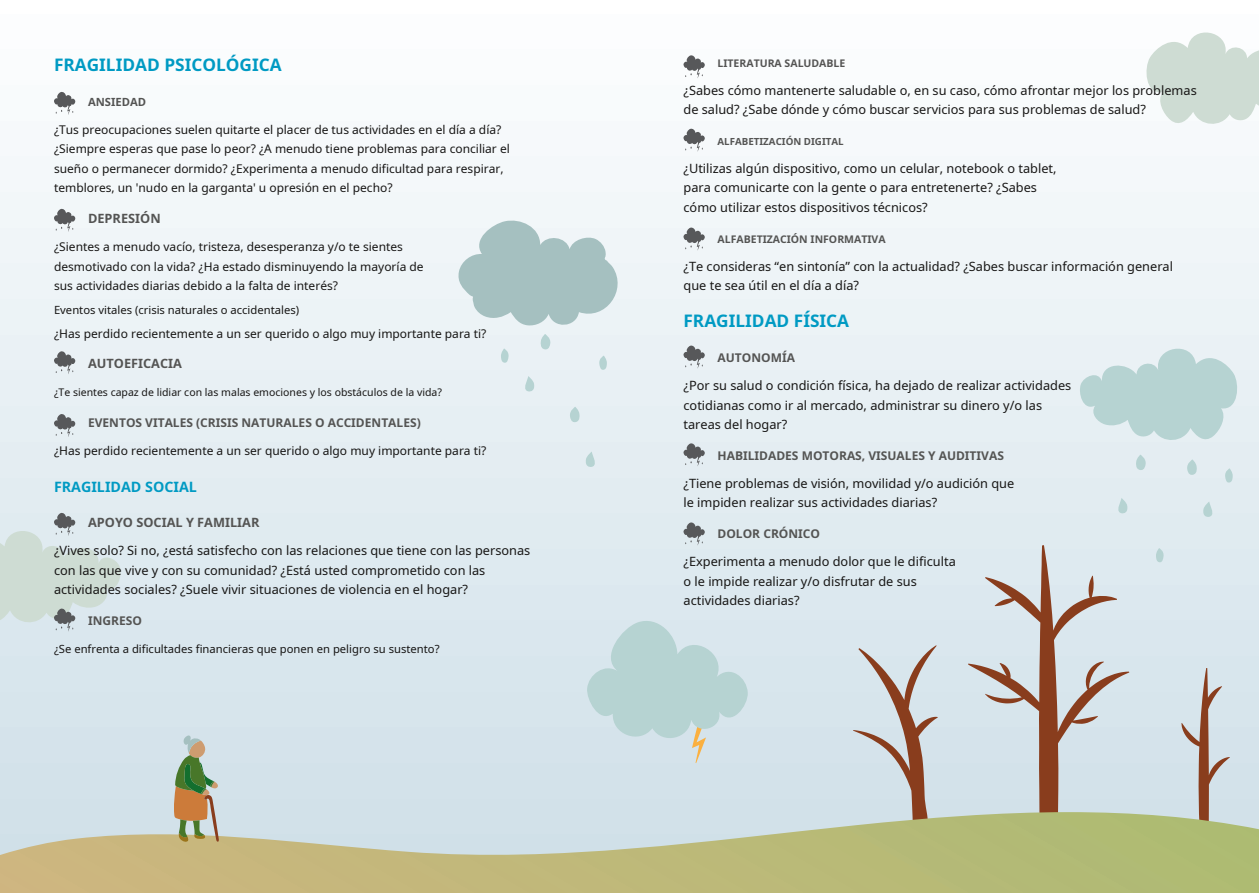
<style>
.page{position:relative;width:1259px;height:893px;background:#fff}
.page>*{position:absolute;margin:0;border:0;box-sizing:border-box;transform-origin:0 0}
.t1{font:700 17.25px "Noto Sans";color:#009ac3}
.t2{font:700 14.25px "Noto Sans";color:#009ac3}
.t3{font:12.75px/19.5px "Noto Sans";color:#171615}
.t4{font:700 12.75px "Noto Sans";color:#545453}
.t5{font:12px/19.5px "Noto Sans";color:#171615}
.t6{font:700 12px "Noto Sans";color:#545453}
.t7{font:11.25px "Noto Sans";color:#171615}
.t8{font:700 11.25px "Noto Sans";color:#545453}
.t9{font:10.5px "Noto Sans";color:#171615}
.t10{font:700 10.5px "Noto Sans";color:#545453}
.t11{font:700 9.75px "Noto Sans";color:#545453}
</style>
<div class="page">
<div style="left:0;top:0;width:1259px;height:893px;background:linear-gradient(to bottom,#fefeff,#ccdee7)"></div>
<svg style="left:586px;top:615px;width:162px;height:148px;background:#c6dbdd"></svg>
<svg style="left:523px;top:376px;width:12px;height:16px"></svg>
<svg style="left:569px;top:407px;width:11px;height:15px"></svg>
<svg style="left:585px;top:452px;width:11px;height:15px"></svg>
<svg style="left:457px;top:218px;width:171px;height:152px;background:#cbdbdd"></svg>
<svg style="left:1143px;top:24px;width:116px;height:104px"></svg>
<svg style="left:1077px;top:340px;width:163px;height:104px;background:#cadfe0"></svg>
<svg style="left:1186px;top:459px;width:11px;height:16px"></svg>
<svg style="left:1202px;top:501px;width:11px;height:16px"></svg>
<svg style="left:1224px;top:468px;width:8px;height:15px"></svg>
<svg style="left:1135px;top:455px;width:11px;height:15px"></svg>
<svg style="left:1116px;top:498px;width:12px;height:16px"></svg>
<svg style="left:1155px;top:548px;width:9px;height:15px"></svg>
<svg style="left:968px;top:545px;width:161px;height:267px;background:#cbcacb"></svg>
<svg style="left:1181px;top:668px;width:49px;height:144px;background:#c5c1c0"></svg>
<svg style="left:853px;top:645px;width:84px;height:167px;background:#c6c1c1"></svg>
<svg style="left:0;top:812px;width:1259px;height:81px;background:#c1c397"></svg>
<svg style="left:173px;top:734px;width:46px;height:108px;background:#acaa8a"></svg>
<svg style="left:54px;top:91px;width:21px;height:24px"></svg>
<svg style="left:54px;top:208px;width:21px;height:24px"></svg>
<svg style="left:54px;top:351px;width:21px;height:23px"></svg>
<svg style="left:54px;top:413px;width:21px;height:24px"></svg>
<svg style="left:683px;top:522px;width:22px;height:23px"></svg>
<svg style="left:0;top:512px;width:123px;height:119px;background:#d1dedc"></svg>
<svg style="left:683px;top:55px;width:22px;height:23px"></svg>
<svg style="left:683px;top:128px;width:22px;height:24px"></svg>
<svg style="left:683px;top:227px;width:22px;height:23px"></svg>
<svg style="left:683px;top:345px;width:22px;height:23px"></svg>
<svg style="left:683px;top:443px;width:22px;height:23px"></svg>
<h1 class="t1" style="left:54px;top:52px;width:229px">FRAGILIDAD PSICOLÓGICA</h1>
<p class="t10" style="left:717px;top:55px;width:129px">LITERATURA SALUDABLE</p>
<p class="t3" style="left:683px;top:80px;width:515px">¿Sabes cómo mantenerte saludable o, en su caso, cómo afrontar mejor los problemas de salud? ¿Sabe dónde y cómo buscar servicios para sus problemas de salud?</p>
<p class="t8" style="left:88px;top:94px;width:60px">ANSIEDAD</p>
<p class="t5" style="left:54px;top:120px;width:457px">¿Tus preocupaciones suelen quitarte el placer de tus actividades en el día a día? ¿Siempre esperas que pase lo peor? ¿A menudo tiene problemas para conciliar el sueño o permanecer dormido? ¿Experimenta a menudo dificultad para respirar, temblores, un 'nudo en la garganta' u opresión en el pecho?</p>
<p class="t11" style="left:717px;top:135px;width:128px">ALFABETIZACIÓN DIGITAL</p>
<p class="t3" style="left:683px;top:158px;width:374px">¿Utilizas algún dispositivo, como un celular, notebook o tablet, para comunicarte con la gente o para entretenerte? ¿Sabes cómo utilizar estos dispositivos técnicos?</p>
<p class="t4" style="left:88px;top:210px;width:74px">DEPRESIÓN</p>
<p class="t5" style="left:54px;top:237px;width:371px">¿Sientes a menudo vacío, tristeza, desesperanza y/o te sientes desmotivado con la vida? ¿Ha estado disminuyendo la mayoría de sus actividades diarias debido a la falta de interés?</p>
<p class="t7" style="left:54px;top:302px;width:247px">Eventos vitales (crisis naturales o accidentales)</p>
<p class="t5" style="left:54px;top:323px;width:434px">¿Has perdido recientemente a un ser querido o algo muy importante para ti?</p>
<p class="t4" style="left:88px;top:355px;width:95px">AUTOEFICACIA</p>
<p class="t9" style="left:54px;top:385px;width:389px">¿Te sientes capaz de lidiar con las malas emociones y los obstáculos de la vida?</p>
<p class="t10" style="left:717px;top:231px;width:170px">ALFABETIZACIÓN INFORMATIVA</p>
<p class="t3" style="left:683px;top:256px;width:491px">¿Te consideras “en sintonía” con la actualidad? ¿Sabes buscar información general que te sea útil en el día a día?</p>
<h1 class="t1" style="left:683px;top:309px;width:167px">FRAGILIDAD FÍSICA</h1>
<p class="t6" style="left:717px;top:349px;width:79px">AUTONOMÍA</p>
<p class="t3" style="left:683px;top:375px;width:389px">¿Por su salud o condición física, ha dejado de realizar actividades cotidianas como ir al mercado, administrar su dinero y/o las</p>
<p class="t6" style="left:88px;top:414px;width:334px">EVENTOS VITALES (CRISIS NATURALES O ACCIDENTALES)</p>
<p class="t3" style="left:683px;top:414px;width:105px">tareas del hogar?</p>
<p class="t5" style="left:54px;top:441px;width:434px">¿Has perdido recientemente a un ser querido o algo muy importante para ti?</p>
<p class="t6" style="left:717px;top:447px;width:288px">HABILIDADES MOTORAS, VISUALES Y AUDITIVAS</p>
<p class="t2" style="left:54px;top:477px;width:144px">FRAGILIDAD SOCIAL</p>
<p class="t3" style="left:683px;top:473px;width:332px">¿Tiene problemas de visión, movilidad y/o audición que le impiden realizar sus actividades diarias?</p>
<p class="t4" style="left:88px;top:513px;width:173px">APOYO SOCIAL Y FAMILIAR</p>
<p class="t6" style="left:717px;top:525px;width:104px">DOLOR CRÓNICO</p>
<p class="t3" style="left:54px;top:540px;width:478px">¿Vives solo? Si no, ¿está satisfecho con las relaciones que tiene con las personas con las que vive y con su comunidad? ¿Está usted comprometido con las actividades sociales? ¿Suele vivir situaciones de violencia en el hogar?</p>
<p class="t3" style="left:683px;top:551px;width:274px">¿Experimenta a menudo dolor que le dificulta o le impide realizar y/o disfrutar de sus actividades diarias?</p>
<p class="t6" style="left:88px;top:612px;width:55px">INGRESO</p>
<p class="t7" style="left:54px;top:641px;width:387px">¿Se enfrenta a dificultades financieras que ponen en peligro su sustento?</p>
</div>
